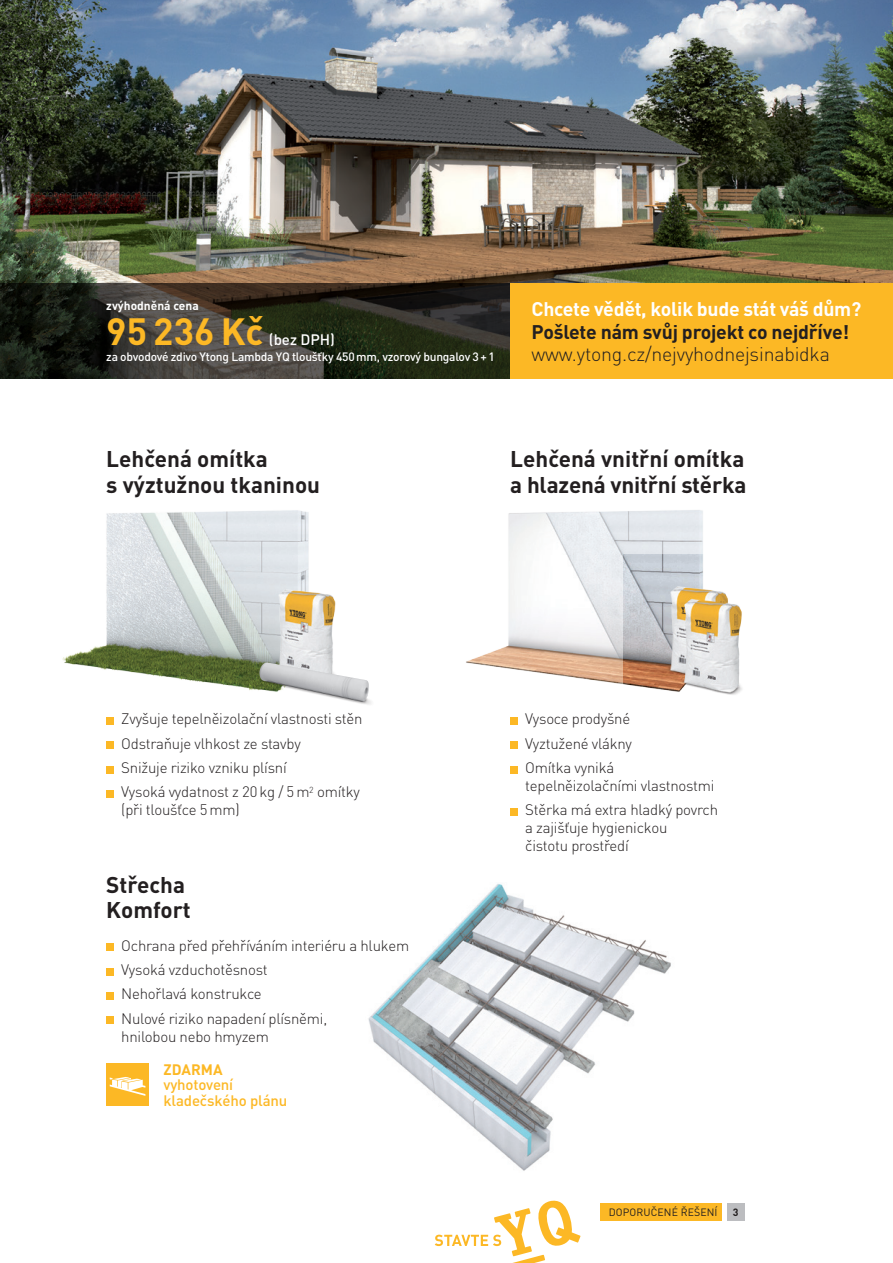
<style>
.page{position:relative;width:893px;height:1263px;background:#fff}
.page>*{position:absolute;margin:0;border:0;box-sizing:border-box;transform-origin:0 0}
.copytext{font:700 37.5px "DIN Pro";color:#fcb825}
.podnadpis_1{font:700 22.5px/25.2px "DIN Pro";color:#231f20}
.copytext-2{font:700 19.5px/22.5px "DIN Pro";letter-spacing:-.015em;color:#fff}
.copytext-3{font:300 19.5px "DIN Pro";letter-spacing:-.01em;color:#231f20}
.t1{font:300 15px/18px "DIN Pro";letter-spacing:-.015em;color:#231f20}
.Box_Bulletpoints_Pla{font:500 15px/15.6px "DIN Pro";letter-spacing:-.01em;color:#fcb825}
.copytext-4{font:500 15px "DIN Pro";color:#fff}
.Box_Bulletpoints_Pla-2{font:700 15px "DIN Pro";color:#fcb825}
.copytext-5{font:500 12px "DIN Pro";letter-spacing:-.02em;color:#fff}
.copytext-6{font:700 12px "DIN Pro";color:#fff}
.text_u_stránkování{font:10.5px "DIN Pro";letter-spacing:.01em;color:#231f20}
.Normální{font:700 10.5px "DIN Pro";color:#231f20}
.s1{color:#231f20}
</style>
<div class="page">
<svg style="left:435px;top:1200px;width:145px;height:63px"></svg>
<img style="left:368px;top:884px;width:303px;height:287px">
<img style="left:0;top:0;width:893px;height:283px">
<svg style="left:0;top:283px;width:510px;height:95px;background:#2c2d23"></svg>
<div style="left:510px;top:283px;width:383px;height:95px;background:#fcb825"></div>
<img style="left:62px;top:510px;width:247px;height:176px">
<img style="left:466px;top:510px;width:237px;height:175px">
<div style="left:106px;top:943px;width:7px;height:8px;background:#fcb825"></div>
<div style="left:106px;top:968px;width:7px;height:7px;background:#fcb825"></div>
<div style="left:106px;top:992px;width:7px;height:7px;background:#fcb825"></div>
<div style="left:106px;top:1017px;width:7px;height:7px;background:#fcb825"></div>
<div style="left:106px;top:1063px;width:43px;height:43px;background:#fcb825"></div>
<svg style="left:110px;top:1077px;width:35px;height:19px"></svg>
<img style="left:624px;top:555px;width:79px;height:132px">
<img style="left:639px;top:568px;width:103px;height:127px">
<div style="left:601px;top:1203px;width:121px;height:17px;background:#fcb825"></div>
<div style="left:727px;top:1203px;width:17px;height:17px;background:#bcbdc0"></div>
<img style="left:234px;top:558px;width:102px;height:129px">
<img style="left:241px;top:604px;width:130px;height:101px">
<img style="left:259px;top:662px;width:10px;height:20px">
<div style="left:106px;top:717px;width:7px;height:7px;background:#fcb825"></div>
<div style="left:106px;top:741px;width:7px;height:8px;background:#fcb825"></div>
<div style="left:106px;top:766px;width:7px;height:7px;background:#fcb825"></div>
<div style="left:106px;top:790px;width:7px;height:7px;background:#fcb825"></div>
<div style="left:510px;top:717px;width:7px;height:7px;background:#fcb825"></div>
<div style="left:510px;top:741px;width:7px;height:8px;background:#fcb825"></div>
<div style="left:510px;top:766px;width:7px;height:7px;background:#fcb825"></div>
<div style="left:510px;top:808px;width:7px;height:7px;background:#fcb825"></div>
<p class="copytext-6" style="left:106px;top:298px;width:94px">zvýhodněná cena</p>
<p class="copytext" style="left:106px;top:306px;width:159px">95 236 Kč</p>
<p class="copytext-4" style="left:269px;top:330px;width:68px">(bez DPH)</p>
<p class="copytext-5" style="left:106px;top:349px;width:390px">za obvodové zdivo Ytong Lambda YQ tloušťky 450mm, vzorový bungalov 3+1</p>
<p class="copytext-2" style="left:531px;top:297px;width:331px">Chcete vědět, kolik bude stát váš dům?<br><span class="s1">Pošlete nám svůj projekt co nejdříve!</span></p>
<p class="copytext-3" style="left:531px;top:342px;width:300px">www.ytong.cz/nejvyhodnejsinabidka</p>
<p class="podnadpis_1" style="left:106px;top:446px;width:163px">Lehčená omítka</p>
<p class="podnadpis_1" style="left:106px;top:471px;width:215px">s výztužnou tkaninou</p>
<p class="podnadpis_1" style="left:510px;top:446px;width:236px">Lehčená vnitřní omítka</p>
<p class="podnadpis_1" style="left:510px;top:471px;width:238px">a hlazená vnitřní stěrka</p>
<p class="t1" style="left:121px;top:710px;width:243px">Zvyšuje tepelněizolační vlastnosti stěn</p>
<p class="t1" style="left:121px;top:734px;width:181px">Odstraňuje vlhkost ze stavby</p>
<p class="t1" style="left:121px;top:758px;width:167px">Snižuje riziko vzniku plísní</p>
<p class="t1" style="left:121px;top:783px;width:240px">Vysoká vydatnost z 20 kg / 5m<sup>2</sup> omítky (při tloušťce 5mm)</p>
<p class="podnadpis_1" style="left:106px;top:871px;width:86px">Střecha<br>Komfort</p>
<p class="t1" style="left:121px;top:936px;width:289px">Ochrana před přehříváním interiéru a hlukem</p>
<p class="t1" style="left:121px;top:960px;width:148px">Vysoká vzduchotěsnost</p>
<p class="t1" style="left:121px;top:985px;width:142px">Nehořlavá konstrukce</p>
<p class="t1" style="left:121px;top:1009px;width:207px">Nulové riziko napadení plísněmi, hnilobou nebo hmyzem</p>
<p class="Box_Bulletpoints_Pla-2" style="left:164px;top:1059px;width:61px">ZDARMA</p>
<p class="Box_Bulletpoints_Pla" style="left:164px;top:1076px;width:125px">vyhotovení kladečského plánu</p>
<p class="t1" style="left:525px;top:710px;width:106px">Vysoce prodyšné</p>
<p class="t1" style="left:525px;top:734px;width:108px">Vyztužené vlákny</p>
<p class="t1" style="left:525px;top:758px;width:191px">Omítka vyniká tepelněizolačními vlastnostmi</p>
<p class="t1" style="left:525px;top:801px;width:194px">Stěrka má extra hladký povrch a zajišťuje hygienickou<br>čistotu prostředí</p>
<p class="text_u_stránkování" style="left:609px;top:1205px;width:110px">DOPORUČENÉ ŘEŠENÍ</p>
<p class="Normální" style="left:733px;top:1205px;width:7px">3</p>
</div>
